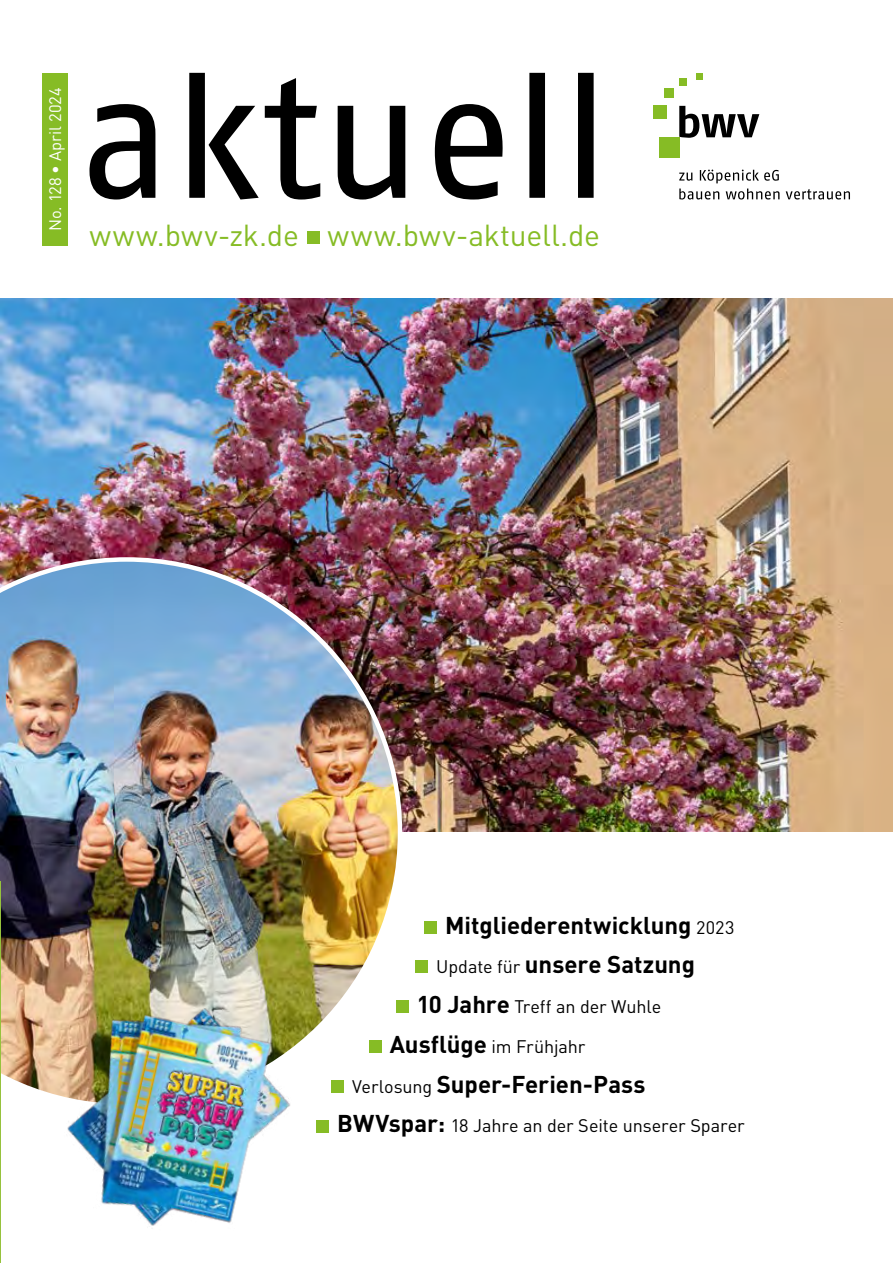
<style>
.page{position:relative;width:893px;height:1263px;background:#fff}
.page>*{position:absolute;margin:0;border:0;box-sizing:border-box;transform-origin:0 0}
.t1{font:30px "DIN";color:#86bc25}
.t2{font:700 24px/39.8px "DIN";letter-spacing:-.005em;color:#000}
.t3{font:18px "DIN";letter-spacing:-.005em;color:#000}
.t4{font:16.5px "DIN";letter-spacing:.005em;color:#fff}
.s1{font-weight:400;font-size:18px}
.s2{font-weight:700;font-size:24px}
</style>
<div class="page">
<img style="left:1px;top:298px;width:892px;height:534px">
<img style="left:0;top:557px;width:402px;height:551px">
<div style="left:696px;top:73px;width:7px;height:7px;background:#86bc25"></div>
<div style="left:679px;top:79px;width:8px;height:7px;background:#86bc25"></div>
<div style="left:664px;top:88px;width:10px;height:10px;background:#86bc25"></div>
<div style="left:653px;top:105px;width:14px;height:14px;background:#86bc25"></div>
<div style="left:659px;top:137px;width:20px;height:20px;background:#86bc25"></div>
<svg style="left:679px;top:106px;width:80px;height:32px"></svg>
<svg style="left:679px;top:173px;width:13px;height:8px"></svg>
<svg style="left:700px;top:170px;width:79px;height:13px"></svg>
<svg style="left:679px;top:189px;width:40px;height:10px"></svg>
<svg style="left:726px;top:189px;width:53px;height:10px"></svg>
<svg style="left:786px;top:189px;width:64px;height:10px"></svg>
<div style="left:307px;top:231px;width:13px;height:13px;background:#86bc25"></div>
<svg style="left:89px;top:73px;width:505px;height:127px"></svg>
<div style="left:43px;top:73px;width:25px;height:173px;background:#86bc25"></div>
<svg style="left:0;top:298px;width:1px;height:792px"></svg>
<hr style="left:0;top:463px;width:1px;height:68px;background:#fff">
<img style="left:45px;top:980px;width:271px;height:246px">
<div style="left:424px;top:921px;width:13px;height:12px;background:#86bc25"></div>
<div style="left:415px;top:960px;width:13px;height:13px;background:#86bc25"></div>
<div style="left:396px;top:1000px;width:12px;height:13px;background:#86bc25"></div>
<div style="left:369px;top:1040px;width:12px;height:13px;background:#86bc25"></div>
<div style="left:331px;top:1080px;width:13px;height:12px;background:#86bc25"></div>
<div style="left:316px;top:1119px;width:13px;height:13px;background:#86bc25"></div>
<p class="t4" style="left:45px;top:231px;width:145px;rotate:-90deg">No. 128 • April 2024</p>
<h1 class="t1" style="left:89px;top:216px;width:512px">www.bwv-zk.de www.bwv-aktuell.de</h1>
<h2 class="t2" style="left:436px;top:904px;width:300px;text-indent:9px">Mitgliederentwicklung <span class="s1">2023<br>Update für</span> unsere Satzung</h2>
<p class="t3" style="left:417px;top:995px;width:246px"><span class="s2">10 Jahre</span> Treff an der Wuhle</p>
<p class="t3" style="left:390px;top:1035px;width:197px"><span class="s2">Ausflüge</span> im Frühjahr</p>
<h2 class="t2" style="left:352px;top:1063px;width:295px"><span class="s1">Verlosung</span> Super-Ferien-Pass</h2>
<p class="t3" style="left:337px;top:1115px;width:409px"><span class="s2">BWVspar:</span> 18 Jahre an der Seite unserer Sparer</p>
</div>
